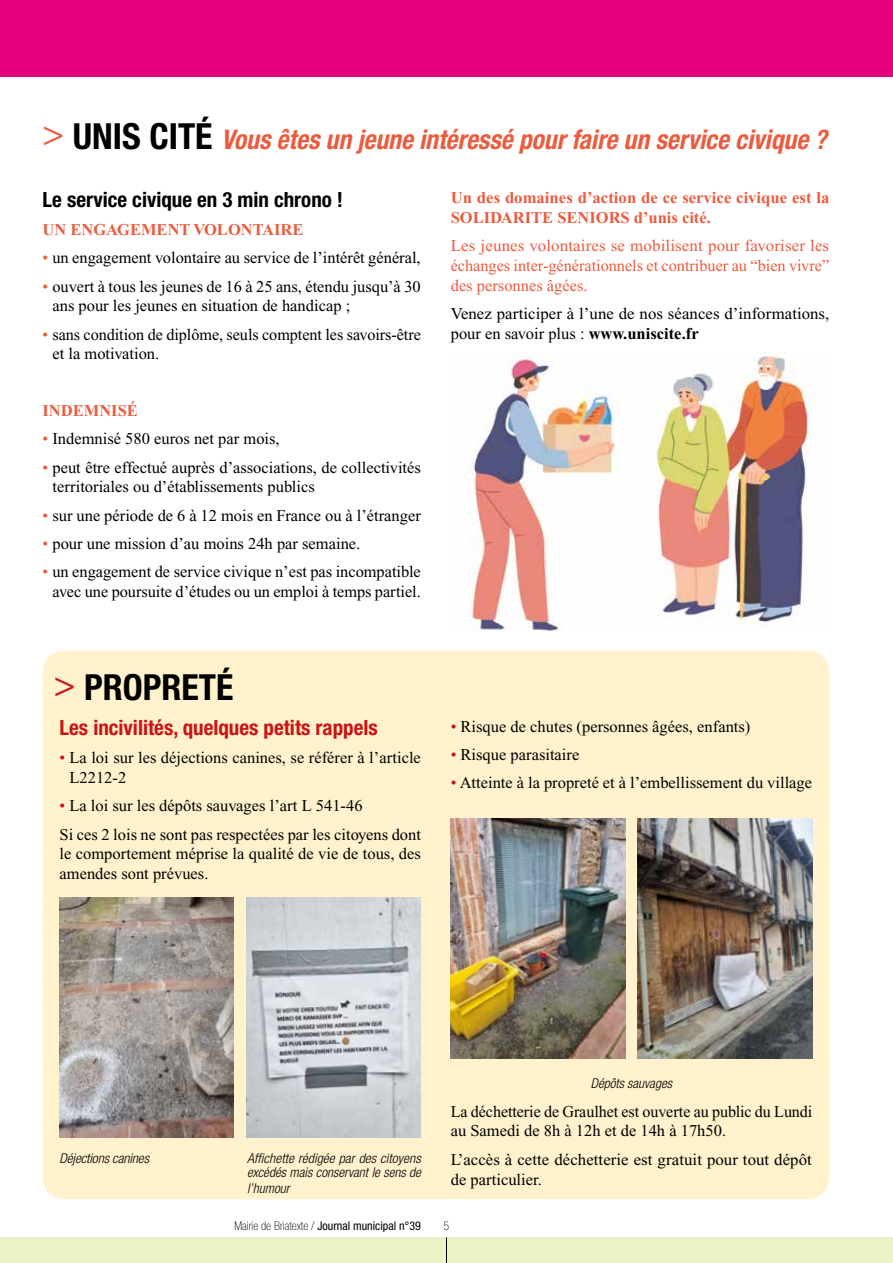
<style>
.page{position:relative;width:893px;height:1263px;background:#fff}
.page>*{position:absolute;margin:0;border:0;box-sizing:border-box;transform-origin:0 0}
.t1{font:700 condensed 36px "Helvetica Neue LT";color:#000}
.t2{font:italic 700 condensed 27px "Helvetica Neue LT";color:#eb5c3f;scale:.95 1}
.t3{font:700 condensed 21px "Helvetica Neue LT";color:#cd1316}
.t4{font:700 condensed 21px "Helvetica Neue LT";color:#000}
.t5{font:16.5px/19.8px "Times New Roman";color:#000}
.t6{font:16.5px/19.8px "Times New Roman";color:#eb5c3f;text-align:justify}
.t7{font:700 16.5px/19.8px "Times New Roman";color:#eb5c3f}
.t8{font:italic 300 condensed 13.5px/13.5px "Helvetica Neue LT";color:#000}
.t9{font:condensed 12px "Helvetica Neue LT";color:#000}
.t10{font:100 condensed 12px "Helvetica Neue LT";color:#000}
.s1{font-style:normal;font-size:36px;color:#000}
.s2{color:#eb5c3f}
.s3{font-weight:400;color:#cd1316}
.s4{color:#cd1316}
.s5{font-weight:700}
.s6{font-weight:100}
</style>
<div class="page">
<div style="left:43px;top:651px;width:786px;height:548px;background:#fff2cd;border-radius:21px"></div>
<div style="left:0;top:1237px;width:893px;height:26px;background:#edf1c6"></div>
<svg style="left:446px;top:1237px;width:1px;height:26px"></svg>
<div style="left:0;top:0;width:893px;height:76px;background:#e5007d"></div>
<img style="left:468px;top:355px;width:345px;height:276px">
<img style="left:60px;top:897px;width:174px;height:240px">
<img style="left:451px;top:819px;width:174px;height:240px">
<img style="left:247px;top:897px;width:174px;height:240px">
<img style="left:638px;top:819px;width:174px;height:240px">
<h2 class="t2" style="left:43px;top:123px;width:827px"><sup>&gt;</sup> <span class="s1">UNIS CITÉ</span> Vous êtes un jeune intéressé pour faire un service civique ?</h2>
<p class="t4" style="left:43px;top:186px;width:302px">Le service civique en 3 min chrono !</p>
<p class="t7" style="left:43px;top:219px;width:262px">UN ENGAGEMENT VOLONTAIRE</p>
<p class="t5" style="left:43px;top:248px;width:380px"><span class="s2">•</span> un engagement volontaire au service de l’intérêt général,</p>
<p class="t5" style="left:52px;top:276px;width:370px;text-indent:-10px"><span class="s2">•</span> ouvert à tous les jeunes de 16 à 25 ans, étendu jusqu’à 30 ans pour les jeunes en situation de handicap ;</p>
<p class="t5" style="left:52px;top:324px;width:370px;text-indent:-10px"><span class="s2">•</span> sans condition de diplôme, seuls comptent les savoirs-être et la motivation.</p>
<p class="t7" style="left:43px;top:401px;width:97px">INDEMNISÉ</p>
<p class="t5" style="left:43px;top:429px;width:239px"><span class="s2">•</span> Indemnisé 580 euros net par mois,</p>
<p class="t5" style="left:52px;top:457px;width:370px;text-indent:-10px"><span class="s2">•</span> peut être effectué auprès d’associations, de collectivités territoriales ou d’établissements publics</p>
<p class="t5" style="left:43px;top:505px;width:380px"><span class="s2">•</span> sur une période de 6 à 12 mois en France ou à l’étranger</p>
<p class="t5" style="left:43px;top:534px;width:319px"><span class="s2">•</span> pour une mission d’au moins 24h par semaine.</p>
<p class="t5" style="left:43px;top:562px;width:380px;text-align:center"><span class="s2">•</span> un engagement de service civique n’est pas incompatible avec une poursuite d’études ou un emploi à temps partiel.</p>
<h1 class="t1" style="left:54px;top:665px;width:181px"><span class="s3">&gt;</span> PROPRETÉ</h1>
<p class="t3" style="left:60px;top:715px;width:320px">Les incivilités, quelques petits rappels</p>
<p class="t5" style="left:69px;top:748px;width:353px;text-indent:-10px"><span class="s4">•</span> La loi sur les déjections canines, se référer à l’article<br>L2212-2</p>
<p class="t5" style="left:60px;top:792px;width:363px;line-height:28.3px"><span class="s4">•</span> La loi sur les dépôts sauvages l’art L 541-46<br>Si ces 2 lois ne sont pas respectées par les citoyens dont</p>
<p class="t5" style="left:60px;top:844px;width:363px">le comportement méprise la qualité de vie de tous, des amendes sont prévues.</p>
<p class="t7" style="left:451px;top:188px;width:380px">Un des domaines d’action de ce service civique est la<br>SOLIDARITE SENIORS d’unis cité.</p>
<p class="t6" style="left:451px;top:236px;width:380px">Les jeunes volontaires se mobilisent pour favoriser les échanges inter-générationnels et contribuer au “bien vivre” des personnes âgées.</p>
<p class="t5" style="left:451px;top:304px;width:380px">Venez participer à l’une de nos séances d’informations, pour en savoir plus : <span class="s5">www.uniscite.fr</span></p>
<p class="t5" style="left:451px;top:716px;width:301px"><span class="s4">•</span> Risque de chutes (personnes âgées, enfants)</p>
<p class="t5" style="left:451px;top:744px;width:130px"><span class="s4">•</span> Risque parasitaire</p>
<p class="t5" style="left:451px;top:773px;width:363px"><span class="s4">•</span> Atteinte à la propreté et à l’embellissement du village</p>
<p class="t8" style="left:60px;top:1152px;width:91px">Déjections canines</p>
<p class="t8" style="left:247px;top:1152px;width:175px">Affichette rédigée par des citoyens excédés mais conservant le sens de</p>
<p class="t8" style="left:247px;top:1181px;width:44px">l’humour</p>
<p class="t8" style="left:591px;top:1077px;width:83px">Dépôts sauvages</p>
<p class="t5" style="left:451px;top:1101px;width:363px">La déchetterie de Graulhet est ouverte au public du Lundi au Samedi de 8h à 12h et de 14h à 17h50.</p>
<p class="t5" style="left:451px;top:1149px;width:363px">L’accès à cette déchetterie est gratuit pour tout dépôt de particulier.</p>
<p class="t9" style="left:234px;top:1219px;width:188px"><span class="s6">Mairie de Briatexte /</span> Journal municipal n°39</p>
<p class="t10" style="left:444px;top:1219px;width:7px">5</p>
</div>
